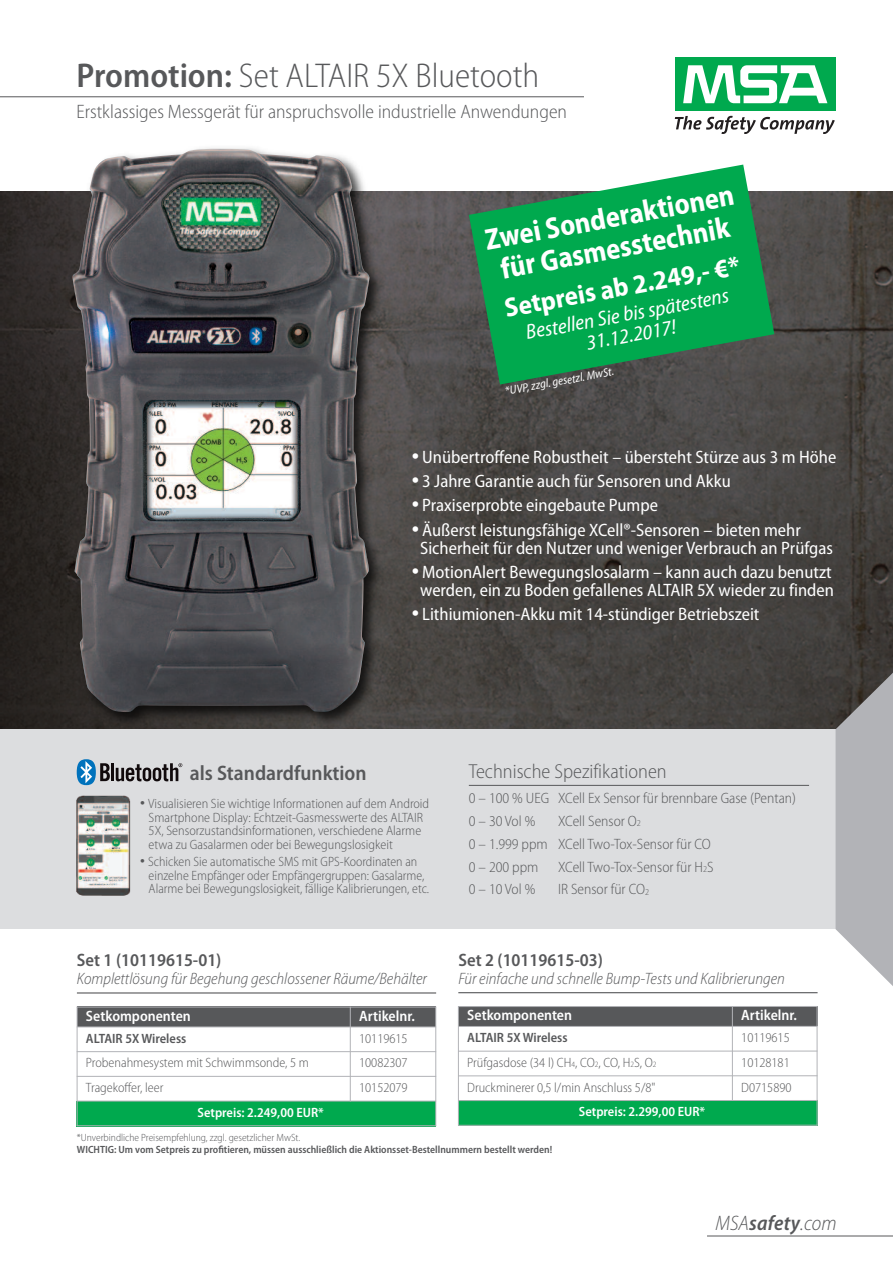
<style>
.page{position:relative;width:893px;height:1263px;background:#fff}
.page>*{position:absolute;margin:0;border:0;box-sizing:border-box;transform-origin:0 0}
.t1{font:300 semi-condensed 34.5px "Myriad Pro";color:#57585a}
.t2{font:700 semi-condensed 30px/31.2px "Myriad Pro";color:#fff;text-align:center;scale:.95 1}
.t3{font:700 semi-condensed 27px "Myriad Pro";color:#fff}
.t4{font:italic semi-condensed 21px/21.3px "Myriad Pro";color:#fff;text-align:center}
.t5{font:600 semi-condensed 21px "Myriad Pro";color:#57585a}
.t6{font:italic 300 semi-condensed 21px "Myriad Pro";color:#57585a}
.t7{font:300 semi-condensed 20.25px "Myriad Pro";color:#57585a}
.t8{font:300 semi-condensed 19.5px "Myriad Pro";color:#57585a}
.t9{font:semi-condensed 18px/18px "Myriad Pro";color:#fff}
.t10{font:600 semi-condensed 18px "Myriad Pro";color:#57585a}
.t11{font:italic 300 semi-condensed 16.5px "Myriad Pro";color:#57585a}
.t12{font:300 semi-condensed 15px/23px "Myriad Pro";color:#57585a}
.t13{font:600 semi-condensed 15px "Myriad Pro";color:#fff}
.t14{font:300 semi-condensed 13.5px/13.5px "Myriad Pro";color:#57585a}
.t15{font:600 semi-condensed 13.5px "Myriad Pro";color:#fff}
.t16{font:600 semi-condensed 13.5px "Myriad Pro";color:#57585a}
.t17{font:italic semi-condensed 12px "Myriad Pro";color:#fff}
.t18{font:600 semi-condensed 10.5px "Myriad Pro";color:#57585a}
.t19{font:300 semi-condensed 10.5px "Myriad Pro";color:#57585a}
.s1{font-weight:600}
.s2{font-size:26.7px}
.s3{font-size:20.1px}
.s4{font-size:9px}
.s5{font-size:8.1px}
</style>
<div class="page">
<img style="left:0;top:191px;width:893px;height:538px">
<div style="left:0;top:729px;width:842px;height:200px;background:#dcdddf"></div>
<div style="left:675px;top:57px;width:160px;height:54px;background:#00a94e"></div>
<svg style="left:683px;top:65px;width:144px;height:38px"></svg>
<svg style="left:675px;top:116px;width:160px;height:18px"></svg>
<svg style="left:469px;top:165px;width:305px;height:219px;background:#269f5d"></svg>
<img style="left:61px;top:148px;width:330px;height:581px">
<img style="left:72px;top:149px;width:298px;height:563px">
<hr style="left:0;top:96px;width:584px;height:1px;background:#57585a">
<hr style="left:469px;top:785px;width:340px;height:1px;background:#57585a">
<hr style="left:111px;top:763px;width:3px;height:18px;background:#110a0c">
<svg style="left:116px;top:763px;width:66px;height:18px"></svg>
<svg style="left:77px;top:759px;width:33px;height:26px"></svg>
<img style="left:76px;top:795px;width:55px;height:101px">
<svg style="left:836px;top:660px;width:57px;height:326px;background:#a9a9ac"></svg>
<hr style="left:707px;top:1235px;width:186px;height:1px;background:#57585a">
<div style="left:77px;top:1007px;width:273px;height:20px;background:#57585a"></div>
<div style="left:350px;top:1007px;width:86px;height:20px;background:#57585a"></div>
<div style="left:77px;top:1101px;width:359px;height:25px;background:#00a94e"></div>
<hr style="left:77px;top:1007px;width:1px;height:119px;background:#b2b3b7">
<hr style="left:350px;top:1007px;width:1px;height:94px;background:#b2b3b7">
<hr style="left:435px;top:1007px;width:1px;height:119px;background:#b2b3b7">
<hr style="left:77px;top:1007px;width:359px;height:1px;background:#b2b3b7">
<hr style="left:77px;top:1026px;width:359px;height:1px;background:#b2b3b7">
<hr style="left:77px;top:1051px;width:359px;height:1px;background:#b2b3b7">
<hr style="left:77px;top:1076px;width:359px;height:1px;background:#b2b3b7">
<hr style="left:77px;top:1101px;width:359px;height:1px;background:#b2b3b7">
<hr style="left:77px;top:1125px;width:359px;height:1px;background:#b2b3b7">
<div style="left:458px;top:1006px;width:274px;height:20px;background:#57585a"></div>
<div style="left:732px;top:1006px;width:85px;height:20px;background:#57585a"></div>
<div style="left:458px;top:1100px;width:359px;height:26px;background:#00a94e"></div>
<hr style="left:458px;top:1006px;width:1px;height:120px;background:#b2b3b7">
<hr style="left:732px;top:1006px;width:1px;height:95px;background:#b2b3b7">
<hr style="left:817px;top:1006px;width:1px;height:119px;background:#b2b3b7">
<hr style="left:458px;top:1006px;width:359px;height:1px;background:#b2b3b7">
<hr style="left:458px;top:1026px;width:359px;height:1px;background:#b2b3b7">
<hr style="left:458px;top:1051px;width:359px;height:1px;background:#b2b3b7">
<hr style="left:458px;top:1075px;width:359px;height:1px;background:#b2b3b7">
<hr style="left:458px;top:1100px;width:359px;height:1px;background:#b2b3b7">
<hr style="left:458px;top:1125px;width:359px;height:1px;background:#b2b3b7">
<hr style="left:77px;top:992px;width:359px;height:1px;background:#57585a">
<hr style="left:458px;top:992px;width:360px;height:1px;background:#57585a">
<h1 class="t1" style="left:77px;top:62px;width:464px"><span class="s1">Promotion:</span> Set ALTAIR 5X Bluetooth</h1>
<h3 class="t8" style="left:77px;top:105px;width:492px">Erstklassiges Messgerät für anspruchsvolle industrielle Anwendungen</h3>
<h2 class="t2" style="left:483px;top:226px;width:267px;rotate:-10deg">Zwei Sonderaktionen für Gasmesstechnik</h2>
<h3 class="t3" style="left:503px;top:298px;width:240px;rotate:-10deg">Setpreis ab 2.249,- €*</h3>
<h3 class="t4" style="left:524px;top:323px;width:207px;rotate:-10deg">Bestellen Sie bis spätestens<br>31.12.2017!</h3>
<p class="t17" style="left:504px;top:386px;width:112px;rotate:-10deg">*UVP, zzgl. gesetzl. MwSt.</p>
<h3 class="t9" style="left:412px;top:449px;width:426px"><span class="s2">•</span> Unübertroffene Robustheit – übersteht Stürze aus 3 m Höhe</h3>
<h3 class="t9" style="left:412px;top:473px;width:321px"><span class="s2">•</span> 3 Jahre Garantie auch für Sensoren und Akku</h3>
<h3 class="t9" style="left:412px;top:498px;width:248px"><span class="s2">•</span> Praxiserprobte eingebaute Pumpe</h3>
<h3 class="t9" style="left:420px;top:522px;width:414px;text-indent:-9px"><span class="s2">•</span> Äußerst leistungsfähige XCell®-Sensoren – bieten mehr<br>Sicherheit für den Nutzer und weniger Verbrauch an Prüfgas</h3>
<h3 class="t9" style="left:412px;top:564px;width:424px;text-align:center"><span class="s2">•</span> MotionAlert Bewegungslosalarm – kann auch dazu benutzt werden, ein zu Boden gefallenes ALTAIR 5X wieder zu finden</h3>
<h3 class="t9" style="left:412px;top:607px;width:349px"><span class="s2">•</span> Lithiumionen-Akku mit 14-stündiger Betriebszeit</h3>
<h3 class="t5" style="left:190px;top:766px;width:178px">als Standardfunktion</h3>
<p class="t14" style="left:149px;top:798px;width:282px;text-indent:-9px"><span class="s3">•</span> Visualisieren Sie wichtige Informationen auf dem Android Smartphone Display: Echtzeit-Gasmesswerte des ALTAIR 5X, Sensorzustandsinformationen, verschiedene Alarme etwa zu Gasalarmen oder bei Bewegungslosigkeit</p>
<p class="t14" style="left:149px;top:856px;width:282px;text-indent:-9px"><span class="s3">•</span> Schicken Sie automatische SMS mit GPS-Koordinaten an einzelne Empfänger oder Empfängergruppen: Gasalarme,<br>Alarme bei Bewegungslosigkeit, fällige Kalibrierungen, etc.</p>
<h3 class="t10" style="left:77px;top:953px;width:146px">Set 1 (10119615-01)</h3>
<p class="t11" style="left:77px;top:972px;width:352px">Komplettlösung für Begehung geschlossener Räume/Behälter</p>
<p class="t13" style="left:86px;top:1010px;width:106px">Setkomponenten</p>
<p class="t13" style="left:359px;top:1010px;width:57px">Artikelnr.</p>
<p class="t16" style="left:86px;top:1033px;width:102px">ALTAIR 5X Wireless</p>
<p class="t14" style="left:359px;top:1032px;width:50px">10119615</p>
<p class="t14" style="left:86px;top:1057px;width:225px">Probenahmesystem mit Schwimmsonde, 5 m</p>
<p class="t14" style="left:359px;top:1057px;width:50px">10082307</p>
<p class="t14" style="left:86px;top:1082px;width:79px">Tragekoffer, leer</p>
<p class="t14" style="left:359px;top:1082px;width:50px">10152079</p>
<p class="t15" style="left:198px;top:1107px;width:128px">Setpreis: 2.249,00 EUR*</p>
<h3 class="t7" style="left:469px;top:764px;width:199px">Technische Spezifikationen</h3>
<p class="t12" style="left:469px;top:788px;width:329px">0 – 100 % UEG XCell Ex Sensor für brennbare Gase (Pentan)<br>0 – 30 Vol %</p>
<p class="t12" style="left:469px;top:810px;width:243px;text-indent:89px">XCell Sensor O<span class="s4">2<br></span>0 – 1.999 ppm XCell Two-Tox-Sensor für CO<br>0 – 200 ppm</p>
<p class="t12" style="left:558px;top:856px;width:157px">XCell Two-Tox-Sensor für H<span class="s4">2</span>S</p>
<p class="t12" style="left:469px;top:879px;width:68px">0 – 10 Vol %</p>
<p class="t12" style="left:558px;top:879px;width:92px">IR Sensor für CO<span class="s4">2</span></p>
<h3 class="t10" style="left:458px;top:953px;width:146px">Set 2 (10119615-03)</h3>
<p class="t11" style="left:458px;top:972px;width:328px">Für einfache und schnelle Bump-Tests und Kalibrierungen</p>
<p class="t13" style="left:467px;top:1010px;width:106px">Setkomponenten</p>
<p class="t13" style="left:741px;top:1010px;width:57px">Artikelnr.</p>
<p class="t16" style="left:467px;top:1033px;width:102px">ALTAIR 5X Wireless</p>
<p class="t14" style="left:741px;top:1032px;width:50px">10119615</p>
<p class="t14" style="left:467px;top:1057px;width:191px">Prüfgasdose (34 l) CH<span class="s5">4</span>, CO<span class="s5">2</span>, CO, H<span class="s5">2</span>S, O<span class="s5">2</span></p>
<p class="t14" style="left:741px;top:1057px;width:50px">10128181</p>
<p class="t14" style="left:467px;top:1081px;width:190px">Druckminerer 0,5 l/min Anschluss 5/8"</p>
<p class="t14" style="left:741px;top:1081px;width:52px">D0715890</p>
<p class="t15" style="left:579px;top:1107px;width:128px">Setpreis: 2.299,00 EUR*</p>
<p class="t19" style="left:77px;top:1134px;width:225px">*Unverbindliche Preisempfehlung, zzgl. gesetzlicher MwSt.</p>
<p class="t18" style="left:77px;top:1146px;width:477px">WICHTIG: Um vom Setpreis zu profitieren, müssen ausschließlich die Aktionsset-Bestellnummern bestellt werden!</p>
<h3 class="t6" style="left:715px;top:1215px;width:123px">MSA<span class="s1">safety</span>.com</h3>
</div>
